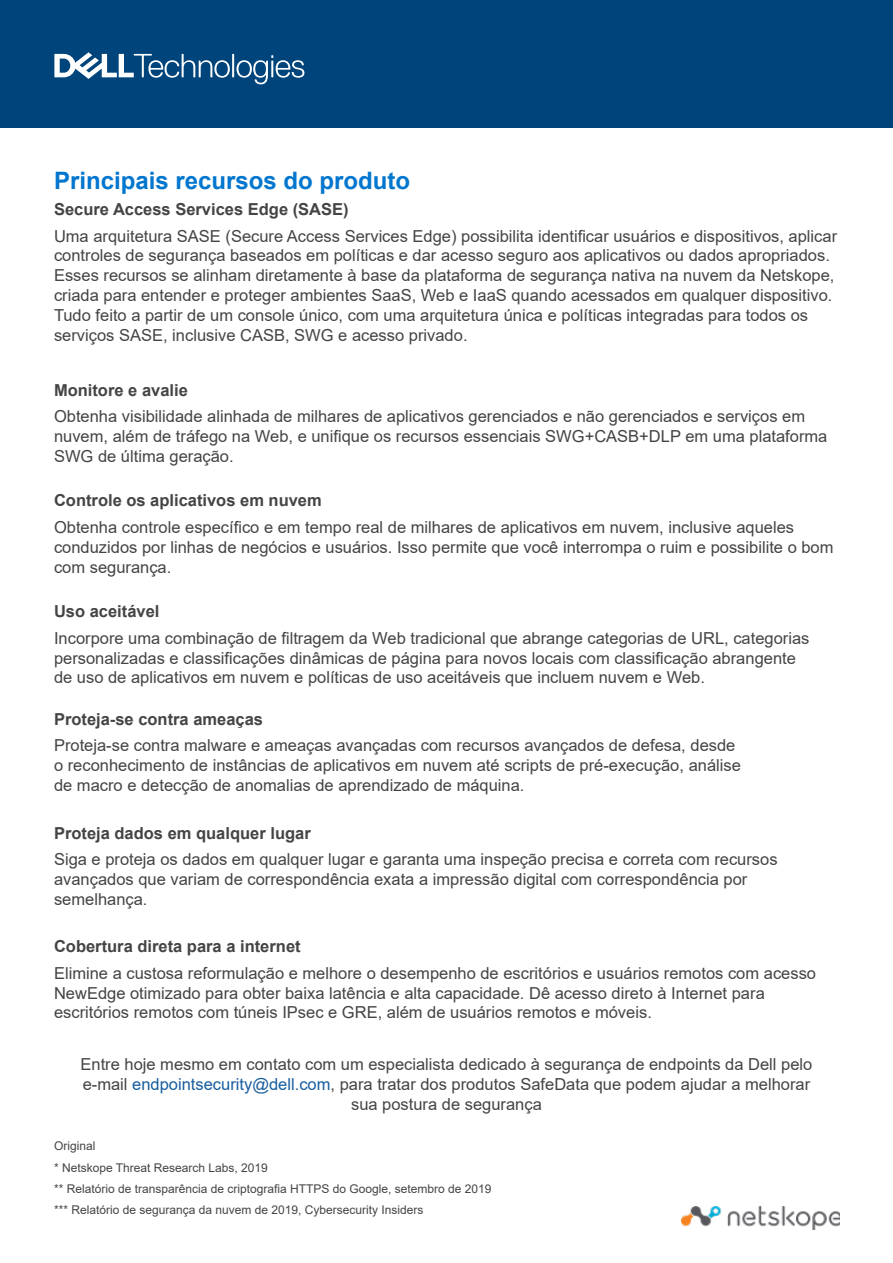
<style>
.page{position:relative;width:893px;height:1263px;background:#fff}
.page>*{position:absolute;margin:0;border:0;box-sizing:border-box;transform-origin:0 0}
.Body_Headline{font:700 24px "Arial";color:#0076ce}
.Body_Text{font:16.5px/19.8px "Arial";color:#444}
.Body_Text-2{font:700 16.5px "Arial";color:#444}
.Body_Text-3{font:12px "Arial";color:#444}
.s1{color:#175d9e}
</style>
<div class="page">
<div style="left:0;top:0;width:893px;height:128px;background:#00447c"></div>
<svg style="left:54px;top:52px;width:250px;height:32px"></svg>
<img style="left:681px;top:1206px;width:159px;height:24px">
<p class="Body_Headline" style="left:54px;top:163px;width:358px">Principais recursos do produto</p>
<p class="Body_Text-2" style="left:54px;top:198px;width:296px">Secure Access Services Edge (SASE)</p>
<p class="Body_Text" style="left:54px;top:226px;width:785px">Uma arquitetura SASE (Secure Access Services Edge) possibilita identificar usuários e dispositivos, aplicar controles de segurança baseados em políticas e dar acesso seguro aos aplicativos ou dados apropriados.<br>Esses recursos se alinham diretamente à base da plataforma de segurança nativa na nuvem da Netskope, criada para entender e proteger ambientes SaaS, Web e IaaS quando acessados em qualquer dispositivo.<br>Tudo feito a partir de um console único, com uma arquitetura única e políticas integradas para todos os serviços SASE, inclusive CASB, SWG e acesso privado.</p>
<p class="Body_Text-2" style="left:54px;top:378px;width:135px">Monitore e avalie</p>
<p class="Body_Text" style="left:54px;top:406px;width:775px">Obtenha visibilidade alinhada de milhares de aplicativos gerenciados e não gerenciados e serviços em nuvem, além de tráfego na Web, e unifique os recursos essenciais SWG+CASB+DLP em uma plataforma<br>SWG de última geração.</p>
<p class="Body_Text-2" style="left:54px;top:489px;width:269px">Controle os aplicativos em nuvem</p>
<p class="Body_Text" style="left:54px;top:517px;width:781px">Obtenha controle específico e em tempo real de milhares de aplicativos em nuvem, inclusive aqueles conduzidos por linhas de negócios e usuários. Isso permite que você interrompa o ruim e possibilite o bom com segurança.</p>
<p class="Body_Text-2" style="left:54px;top:600px;width:107px">Uso aceitável</p>
<p class="Body_Text" style="left:54px;top:628px;width:757px">Incorpore uma combinação de filtragem da Web tradicional que abrange categorias de URL, categorias personalizadas e classificações dinâmicas de página para novos locais com classificação abrangente de uso de aplicativos em nuvem e políticas de uso aceitáveis que incluem nuvem e Web.</p>
<p class="Body_Text-2" style="left:54px;top:707px;width:211px">Proteja-se contra ameaças</p>
<p class="Body_Text" style="left:54px;top:736px;width:688px">Proteja-se contra malware e ameaças avançadas com recursos avançados de defesa, desde o reconhecimento de instâncias de aplicativos em nuvem até scripts de pré-execução, análise de macro e detecção de anomalias de aprendizado de máquina.</p>
<p class="Body_Text-2" style="left:54px;top:821px;width:258px">Proteja dados em qualquer lugar</p>
<p class="Body_Text" style="left:54px;top:849px;width:725px">Siga e proteja os dados em qualquer lugar e garanta uma inspeção precisa e correta com recursos avançados que variam de correspondência exata a impressão digital com correspondência por semelhança.</p>
<p class="Body_Text-2" style="left:54px;top:935px;width:248px">Cobertura direta para a internet</p>
<p class="Body_Text" style="left:54px;top:963px;width:764px">Elimine a custosa reformulação e melhore o desempenho de escritórios e usuários remotos com acesso<br>NewEdge otimizado para obter baixa latência e alta capacidade. Dê acesso direto à Internet para escritórios remotos com túneis IPsec e GRE, além de usuários remotos e móveis.</p>
<p class="Body_Text" style="left:80px;top:1054px;width:733px;text-align:center">Entre hoje mesmo em contato com um especialista dedicado à segurança de endpoints da Dell pelo e-mail <span class="s1">endpointsecurity@dell.com</span>, para tratar dos produtos SafeData que podem ajudar a melhorar sua postura de segurança</p>
<p class="Body_Text-3" style="left:54px;top:1138px;width:43px">Original</p>
<p class="Body_Text-3" style="left:54px;top:1159px;width:215px">* Netskope Threat Research Labs, 2019</p>
<p class="Body_Text-3" style="left:54px;top:1180px;width:439px">** Relatório de transparência de criptografia HTTPS do Google, setembro de 2019</p>
<p class="Body_Text-3" style="left:54px;top:1201px;width:371px">*** Relatório de segurança da nuvem de 2019, Cybersecurity Insiders</p>
</div>
